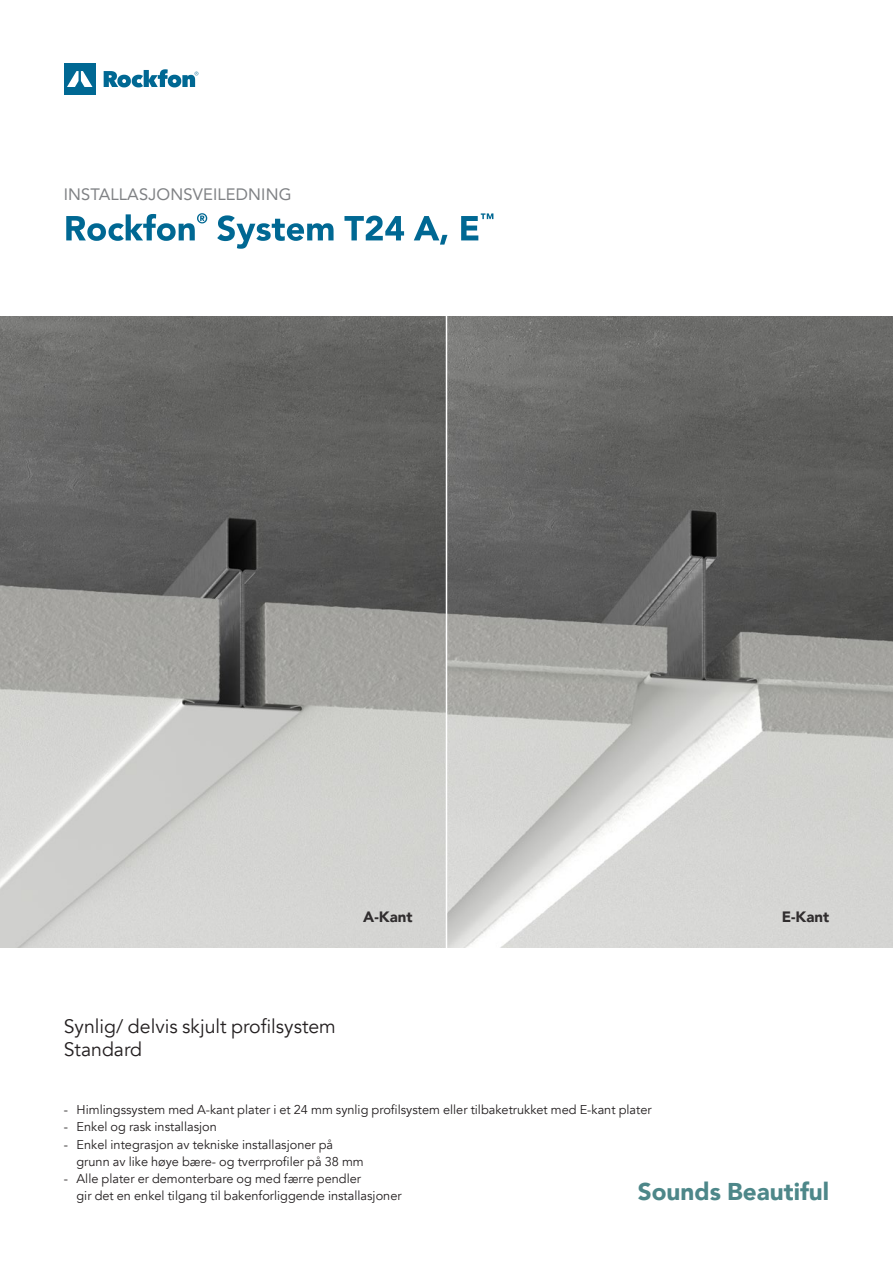
<style>
.page{position:relative;width:893px;height:1263px;background:#fff}
.page>*{position:absolute;margin:0;border:0;box-sizing:border-box;transform-origin:0 0}
.t1{font:900 24.3px "Avenir";color:#4d8789}
.t2{font:19.5px/23.4px "Avenir";color:#231f20}
.t3{font:16.5px "Avenir";letter-spacing:.01em;color:#808285}
.t4{font:900 15px "Avenir";color:#302d2e}
.t5{font:12.75px/16.5px "Avenir";color:#231f20}
</style>
<div class="page">
<img style="left:0;top:316px;width:893px;height:631px">
<hr style="left:446px;top:308px;width:1px;height:673px;background:#fff">
<svg style="left:104px;top:69px;width:94px;height:18px"></svg>
<div style="left:64px;top:63px;width:32px;height:32px;background:#006893"></div>
<svg style="left:67px;top:71px;width:25px;height:16px"></svg>
<svg style="left:66px;top:213px;width:427px;height:36px"></svg>
<p class="t3" style="left:64px;top:181px;width:229px">INSTALLASJONSVEILEDNING</p>
<p class="t4" style="left:363px;top:904px;width:51px">A-Kant</p>
<p class="t4" style="left:782px;top:904px;width:49px">E-Kant</p>
<h2 class="t2" style="left:64px;top:1014px;width:274px">Synlig/ delvis skjult profilsystem<br>Standard</h2>
<p class="t5" style="left:64px;top:1101px;width:589px">- Himlingssystem med A-kant plater i et 24 mm synlig profilsystem eller tilbaketrukket med E-kant plater</p>
<p class="t5" style="left:64px;top:1119px;width:155px">- Enkel og rask installasjon</p>
<p class="t5" style="left:77px;top:1137px;width:289px;text-indent:-13px">- Enkel integrasjon av tekniske installasjoner på grunn av like høye bære- og tverrprofiler på 38 mm</p>
<p class="t5" style="left:77px;top:1171px;width:327px;text-indent:-13px">- Alle plater er demonterbare og med færre pendler<br>gir det en enkel tilgang til bakenforliggende installasjoner</p>
<h1 class="t1" style="left:638px;top:1170px;width:193px">Sounds Beautiful</h1>
</div>
